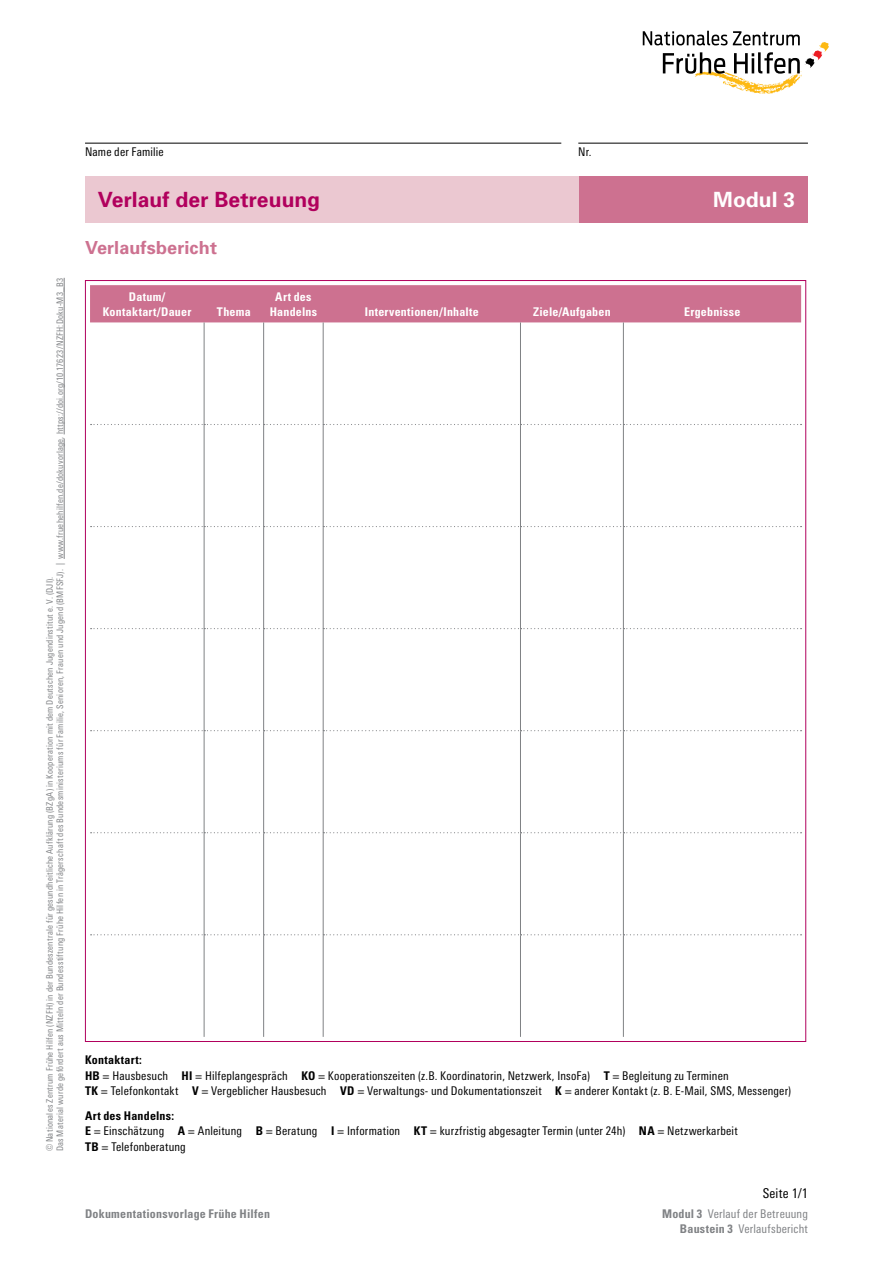
<style>
.page{position:relative;width:893px;height:1263px;background:#fff}
.page>*{position:absolute;margin:0;border:0;box-sizing:border-box;transform-origin:0 0}
.t1{font:700 21px "Univers";letter-spacing:.005em;color:#b1005d}
.t2{font:700 21px "Univers";letter-spacing:.005em;color:#fff}
.t3{font:700 18px "Univers";letter-spacing:.005em;color:#cd7190}
.t4{font:condensed 13.5px "Linotype Univers";letter-spacing:.02em;color:#000}
.t5{font:condensed 12px/15.8px "Linotype Univers";letter-spacing:.015em;color:#000}
.t6{font:700 condensed 12px/15.8px "Univers";letter-spacing:.015em;color:#fff;text-align:center}
.t7{font:condensed 12px/15.8px "Linotype Univers";letter-spacing:.015em;color:#808285;text-align:right}
.t8{font:700 condensed 12px "Univers";letter-spacing:.02em;color:#808285}
.t9{font:700 condensed 12px "Univers";letter-spacing:.015em;color:#000}
.t10{font:condensed 9px/10.5px "Linotype Univers";letter-spacing:.025em;color:#808285}
.s1{font-family:"Univers";font-weight:700}
</style>
<div class="page">
<hr style="left:64px;top:438px;width:1px;height:121px;background:#808285">
<hr style="left:64px;top:278px;width:1px;height:156px;background:#808285">
<hr style="left:85px;top:143px;width:476px;height:1px;background:#000">
<hr style="left:578px;top:143px;width:230px;height:1px;background:#000">
<div style="left:578px;top:176px;width:230px;height:46px;background:#cd7190"></div>
<div style="left:85px;top:176px;width:493px;height:46px;background:#ebc8d1"></div>
<div style="left:90px;top:285px;width:711px;height:37px;background:#cd7190"></div>
<hr style="left:204px;top:322px;width:1px;height:102px;background:#808285">
<hr style="left:263px;top:322px;width:1px;height:102px;background:#808285">
<hr style="left:323px;top:322px;width:1px;height:102px;background:#808285">
<hr style="left:520px;top:322px;width:1px;height:102px;background:#808285">
<hr style="left:623px;top:322px;width:1px;height:102px;background:#808285">
<hr style="left:204px;top:425px;width:1px;height:101px;background:#808285">
<hr style="left:263px;top:425px;width:1px;height:101px;background:#808285">
<hr style="left:323px;top:425px;width:1px;height:101px;background:#808285">
<hr style="left:520px;top:425px;width:1px;height:101px;background:#808285">
<hr style="left:623px;top:425px;width:1px;height:101px;background:#808285">
<hr style="left:204px;top:527px;width:1px;height:101px;background:#808285">
<hr style="left:263px;top:527px;width:1px;height:101px;background:#808285">
<hr style="left:323px;top:527px;width:1px;height:101px;background:#808285">
<hr style="left:520px;top:527px;width:1px;height:101px;background:#808285">
<hr style="left:623px;top:527px;width:1px;height:101px;background:#808285">
<hr style="left:204px;top:629px;width:1px;height:101px;background:#808285">
<hr style="left:263px;top:629px;width:1px;height:101px;background:#808285">
<hr style="left:323px;top:629px;width:1px;height:101px;background:#808285">
<hr style="left:520px;top:629px;width:1px;height:101px;background:#808285">
<hr style="left:623px;top:629px;width:1px;height:101px;background:#808285">
<hr style="left:204px;top:731px;width:1px;height:101px;background:#808285">
<hr style="left:263px;top:731px;width:1px;height:101px;background:#808285">
<hr style="left:323px;top:731px;width:1px;height:101px;background:#808285">
<hr style="left:520px;top:731px;width:1px;height:101px;background:#808285">
<hr style="left:623px;top:731px;width:1px;height:101px;background:#808285">
<hr style="left:204px;top:833px;width:1px;height:101px;background:#808285">
<hr style="left:263px;top:833px;width:1px;height:101px;background:#808285">
<hr style="left:323px;top:833px;width:1px;height:101px;background:#808285">
<hr style="left:520px;top:833px;width:1px;height:101px;background:#808285">
<hr style="left:623px;top:833px;width:1px;height:101px;background:#808285">
<hr style="left:204px;top:935px;width:1px;height:102px;background:#808285">
<hr style="left:263px;top:935px;width:1px;height:102px;background:#808285">
<hr style="left:323px;top:935px;width:1px;height:102px;background:#808285">
<hr style="left:520px;top:935px;width:1px;height:102px;background:#808285">
<hr style="left:623px;top:935px;width:1px;height:102px;background:#808285">
<svg style="left:91px;top:424px;width:711px;height:1px"></svg>
<svg style="left:91px;top:730px;width:711px;height:1px"></svg>
<svg style="left:91px;top:832px;width:711px;height:1px"></svg>
<svg style="left:91px;top:934px;width:711px;height:1px"></svg>
<svg style="left:91px;top:526px;width:711px;height:1px"></svg>
<svg style="left:91px;top:628px;width:711px;height:1px"></svg>
<svg style="left:643px;top:31px;width:186px;height:63px"></svg>
<p class="t10" style="left:44px;top:1151px;width:875px;rotate:-90deg">© Nationales Zentrum Frühe Hilfen (NZFH) in der Bundeszentrale für gesundheitliche Aufklärung (BZgA) in Kooperation mit dem Deutschen Jugendinstitut e. V. (DJI).<br>Das Material wurde gefördert aus Mitteln der Bundesstiftung Frühe Hilfen in Trägerschaft des Bundesministeriums für Familie, Senioren, Frauen und Jugend (BMFSFJ). | www.fruehehilfen.de/dokuvorlage, https://doi.org/10.17623/NZFH:Doku-M3_B3</p>
<p class="t5" style="left:85px;top:144px;width:80px">Name der Familie</p>
<p class="t5" style="left:578px;top:144px;width:15px">Nr.</p>
<h1 class="t1" style="left:98px;top:186px;width:224px">Verlauf der Betreuung</h1>
<h1 class="t2" style="left:713px;top:186px;width:84px">Modul 3</h1>
<h2 class="t3" style="left:85px;top:236px;width:133px">Verlaufsbericht</h2>
<p class="t6" style="left:103px;top:288px;width:90px">Datum/<br>Kontaktart/Dauer</p>
<p class="t6" style="left:217px;top:304px;width:35px">Thema</p>
<p class="t6" style="left:270px;top:288px;width:49px">Art des<br>Handelns</p>
<p class="t6" style="left:365px;top:304px;width:116px">Interventionen/Inhalte</p>
<p class="t6" style="left:533px;top:304px;width:79px">Ziele/Aufgaben</p>
<p class="t6" style="left:684px;top:304px;width:58px">Ergebnisse</p>
<p class="t9" style="left:85px;top:1052px;width:58px">Kontaktart:</p>
<p class="t5" style="left:85px;top:1067px;width:708px"><span class="s1">HB</span> = Hausbesuch <span class="s1">HI</span> = Hilfeplangespräch <span class="s1">KO</span> = Kooperationszeiten (z.B. Koordinatorin, Netzwerk, InsoFa) <span class="s1">T</span> = Begleitung zu Terminen<br><span class="s1">TK</span> = Telefonkontakt <span class="s1">V</span> = Vergeblicher Hausbesuch <span class="s1">VD</span> = Verwaltungs- und Dokumentationszeit <span class="s1">K</span> = anderer Kontakt (z. B. E-Mail, SMS, Messenger)</p>
<p class="t9" style="left:85px;top:1108px;width:91px">Art des Handelns:</p>
<p class="t5" style="left:85px;top:1123px;width:654px"><span class="s1">E</span> = Einschätzung <span class="s1">A</span> = Anleitung <span class="s1">B</span> = Beratung <span class="s1">I</span> = Information <span class="s1">KT</span> = kurzfristig abgesagter Termin (unter 24h) <span class="s1">NA</span> = Netzwerkarbeit<br><span class="s1">TB</span> = Telefonberatung</p>
<p class="t8" style="left:85px;top:1206px;width:186px">Dokumentationsvorlage Frühe Hilfen</p>
<p class="t4" style="left:763px;top:1186px;width:47px">Seite 1/1</p>
<p class="t7" style="left:662px;top:1205px;width:147px"><span class="s1">Modul 3</span> Verlauf der Betreuung<br><span class="s1">Baustein 3</span> Verlaufsbericht</p>
</div>
